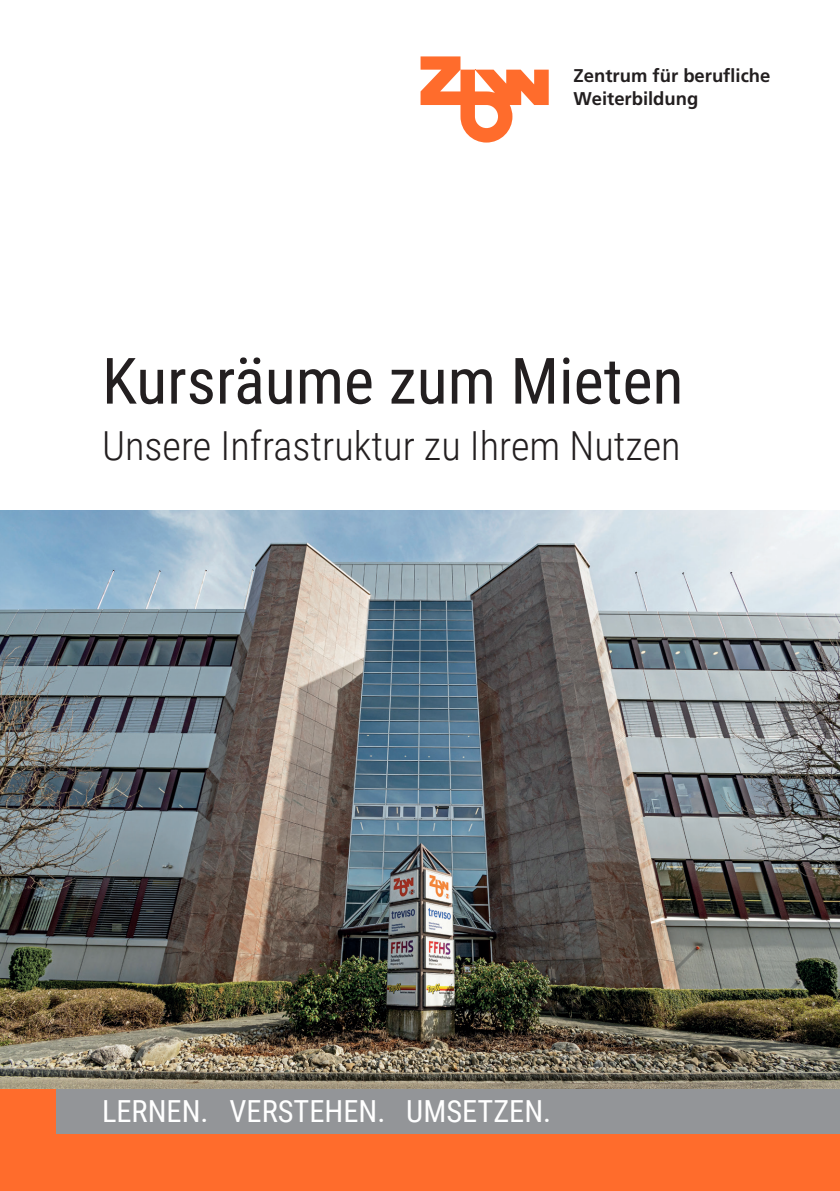
<style>
.page{position:relative;width:840px;height:1191px;background:#fff}
.page>*{position:absolute;margin:0;border:0;box-sizing:border-box;transform-origin:0 0}
.t1{font:64px "Roboto Condensed";color:#231f20}
.t2{font:300 40px "Roboto Condensed";color:#231f20}
.t3{font:30.4px "Roboto Condensed";color:#fff}
.t4{font:700 18.4px/22.6px "Frutiger LT Pro";color:#231f20}
</style>
<div class="page">
<svg style="left:420px;top:56px;width:128px;height:87px"></svg>
<div style="left:0;top:1077px;width:839px;height:114px;background:#ff6c2c"></div>
<div style="left:57px;top:1077px;width:782px;height:57px;background:#939598"></div>
<img style="left:0;top:510px;width:839px;height:578px">
<p class="t4" style="left:573px;top:65px;width:198px">Zentrum für berufliche<br>Weiterbildung</p>
<p class="t1" style="left:102px;top:336px;width:582px">Kursräume zum Mieten</p>
<p class="t2" style="left:102px;top:417px;width:579px">Unsere Infrastruktur zu Ihrem Nutzen</p>
<p class="t3" style="left:102px;top:1089px;width:450px">LERNEN. VERSTEHEN. UMSETZEN.</p>
</div>
